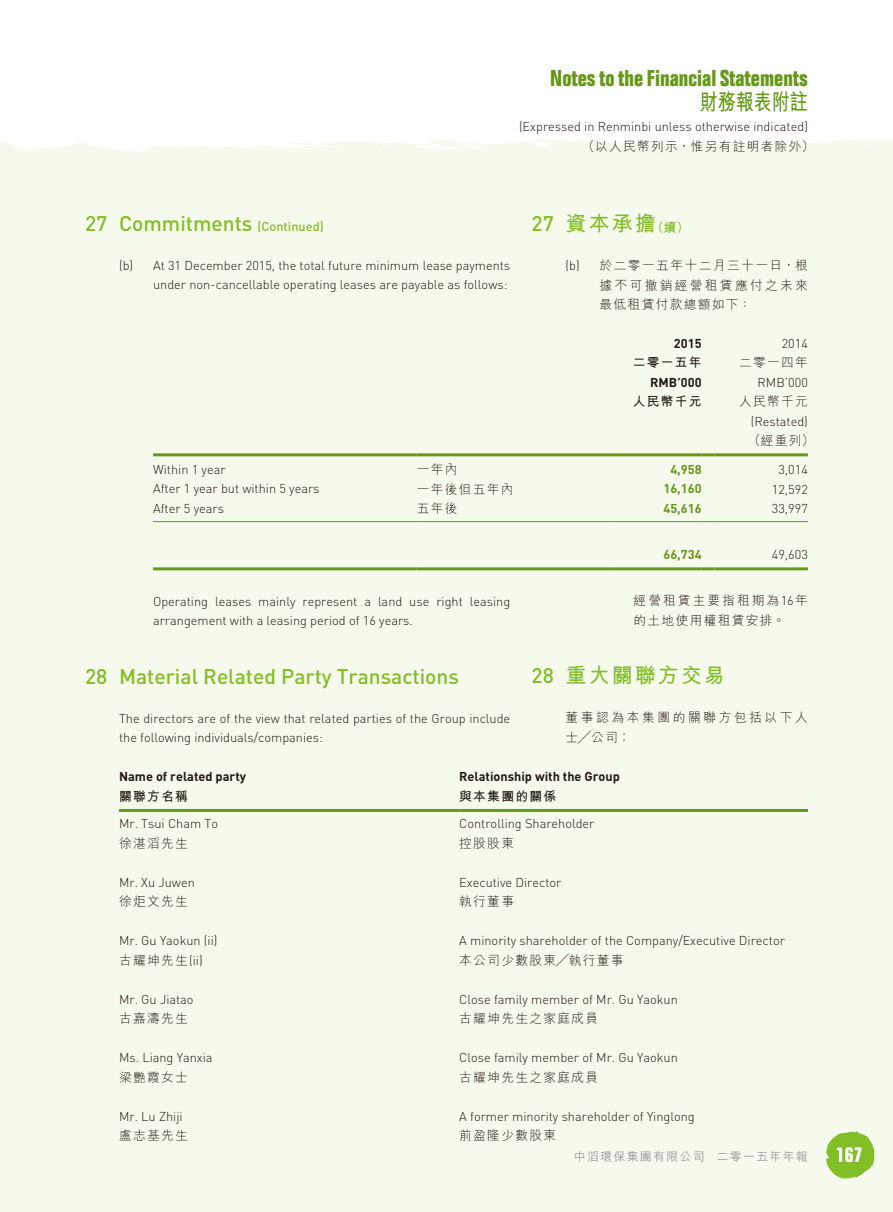
<style>
.page{position:relative;width:893px;height:1212px;background:#f6faed}
.page>*{position:absolute;margin:0;border:0;box-sizing:border-box;transform-origin:0 0}
.t1{font:700 condensed 22.5px "Folio Std";color:#669819}
.t2{font:700 22.5px "M Hei HK";color:#669819;scale:.8 1}
.t3{font:500 21px "DIN Pro";color:#82be26}
.t4{font:700 21px "M Hei HK";letter-spacing:.1em;color:#82be26}
.t5{font:700 condensed 21px "Folio Std";color:#fff}
.t6{font:300 12.75px/19.5px "DIN Pro";color:#231916}
.t7{font:300 12.75px/19.5px "M Hei HK";letter-spacing:.1em;color:#231916;text-align:justify}
.t8{font:700 12.75px "DIN Pro";color:#231916}
.t9{font:300 12.75px/19.5px "M Hei HK";letter-spacing:.13em;color:#231916}
.t10{font:700 12.75px "DIN Pro";color:#669819}
.t11{font:700 12.75px "M Hei HK";letter-spacing:.1em;color:#231916}
.t12{font:300 12.75px/19.5px "M Hei HK";letter-spacing:.2em;color:#231916}
.t13{font:500 12px "M Hei HK";letter-spacing:.1em;color:#a0a0a1}
.s1{font-size:12.75px}
.s2{font-family:"DIN Pro";font-weight:500}
.s3{font-family:"DIN Pro"}
</style>
<div class="page">
<div style="left:0;top:0;width:893px;height:150px;background:#fff"></div>
<svg style="left:826px;top:1131px;width:49px;height:47px"></svg>
<hr style="left:153px;top:521px;width:264px;height:1px;background:#669819">
<hr style="left:417px;top:521px;width:191px;height:1px;background:#669819">
<hr style="left:608px;top:521px;width:94px;height:1px;background:#669819">
<svg style="left:702px;top:521px;width:12px;height:1px"></svg>
<hr style="left:714px;top:521px;width:94px;height:1px;background:#669819">
<hr style="left:153px;top:453px;width:264px;height:3px;background:#669819">
<hr style="left:417px;top:453px;width:191px;height:3px;background:#669819">
<hr style="left:608px;top:453px;width:94px;height:3px;background:#669819">
<svg style="left:702px;top:453px;width:12px;height:3px"></svg>
<hr style="left:714px;top:453px;width:94px;height:3px;background:#669819">
<hr style="left:153px;top:567px;width:264px;height:3px;background:#669819">
<hr style="left:417px;top:567px;width:191px;height:3px;background:#669819">
<hr style="left:608px;top:567px;width:94px;height:3px;background:#669819">
<svg style="left:702px;top:567px;width:12px;height:3px"></svg>
<hr style="left:714px;top:567px;width:94px;height:3px;background:#669819">
<hr style="left:119px;top:809px;width:340px;height:3px;background:#669819">
<hr style="left:459px;top:809px;width:349px;height:3px;background:#669819">
<h1 class="t1" style="left:550px;top:66px;width:259px">Notes to the Financial Statements</h1>
<h1 class="t2" style="left:700px;top:86px;width:136px">財務報表附註</h1>
<p class="t6" style="left:519px;top:116px;width:290px">(Expressed in Renminbi unless otherwise indicated)</p>
<p class="t7" style="left:582px;top:136px;width:234px">（以人民幣列示，惟另有註明者除外）</p>
<h2 class="t3" style="left:85px;top:209px;width:240px">27 Commitments <span class="s1">(Continued)</span></h2>
<p class="t6" style="left:119px;top:255px;width:393px;text-align:right">(b) At 31 December 2015, the total future minimum lease payments under non-cancellable operating leases are payable as follows:</p>
<h2 class="t4" style="left:531px;top:208px;width:159px"><span class="s2">27</span> 資本承擔<span class="s1">（續）</span></h2>
<p class="t7" style="left:600px;top:256px;width:210px;text-indent:-34px"><span class="s3">(b)</span> 於二零一五年十二月三十一日，根據不可撤銷經營租賃應付之未來最低租賃付款總額如下：</p>
<p class="t8" style="left:674px;top:334px;width:29px">2015</p>
<p class="t6" style="left:782px;top:333px;width:28px">2014</p>
<p class="t11" style="left:633px;top:353px;width:70px">二零一五年</p>
<p class="t7" style="left:739px;top:353px;width:70px">二零一四年</p>
<p class="t8" style="left:650px;top:373px;width:53px">RMB’000</p>
<p class="t6" style="left:758px;top:372px;width:52px">RMB’000</p>
<p class="t11" style="left:633px;top:392px;width:70px">人民幣千元</p>
<p class="t7" style="left:739px;top:392px;width:70px">人民幣千元</p>
<p class="t6" style="left:751px;top:411px;width:59px">(Restated)</p>
<p class="t7" style="left:748px;top:431px;width:68px">（經重列）</p>
<p class="t6" style="left:153px;top:459px;width:74px">Within 1 year</p>
<p class="t7" style="left:417px;top:460px;width:42px">一年內</p>
<p class="t10" style="left:670px;top:461px;width:33px">4,958</p>
<p class="t6" style="left:778px;top:459px;width:31px">3,014</p>
<p class="t6" style="left:153px;top:479px;width:168px">After 1 year but within 5 years</p>
<p class="t7" style="left:417px;top:479px;width:98px">一年後但五年內</p>
<p class="t10" style="left:663px;top:480px;width:40px">16,160</p>
<p class="t6" style="left:772px;top:479px;width:38px">12,592</p>
<p class="t6" style="left:153px;top:498px;width:72px">After 5 years</p>
<p class="t7" style="left:417px;top:499px;width:42px">五年後</p>
<p class="t10" style="left:663px;top:500px;width:40px">45,616</p>
<p class="t6" style="left:772px;top:498px;width:38px">33,997</p>
<p class="t10" style="left:663px;top:546px;width:40px">66,734</p>
<p class="t6" style="left:772px;top:544px;width:38px">49,603</p>
<p class="t6" style="left:153px;top:591px;width:359px">Operating leases mainly represent a land use right leasing arrangement with a leasing period of 16 years.</p>
<p class="t9" style="left:634px;top:591px;width:176px">經營租賃主要指租期為<span class="s3">16</span>年的土地使用權租賃安排。</p>
<h2 class="t4" style="left:531px;top:660px;width:195px"><span class="s2">28</span> 重大關聯方交易</h2>
<p class="t12" style="left:566px;top:708px;width:244px">董事認為本集團的關聯方包括以下人士╱公司︰</p>
<h2 class="t3" style="left:85px;top:662px;width:375px">28 Material Related Party Transactions</h2>
<p class="t6" style="left:119px;top:708px;width:393px">The directors are of the view that related parties of the Group include the following individuals/companies:</p>
<p class="t8" style="left:119px;top:768px;width:129px">Name of related party</p>
<p class="t8" style="left:459px;top:768px;width:162px">Relationship with the Group</p>
<p class="t11" style="left:119px;top:787px;width:70px">關聯方名稱</p>
<p class="t11" style="left:459px;top:787px;width:98px">與本集團的關係</p>
<p class="t6" style="left:119px;top:813px;width:100px">Mr. Tsui Cham To</p>
<p class="t6" style="left:459px;top:813px;width:137px">Controlling Shareholder</p>
<p class="t7" style="left:119px;top:833px;width:70px">徐湛滔先生</p>
<p class="t7" style="left:459px;top:833px;width:56px">控股股東</p>
<p class="t6" style="left:119px;top:872px;width:77px">Mr. Xu Juwen</p>
<p class="t6" style="left:459px;top:872px;width:104px">Executive Director</p>
<p class="t7" style="left:119px;top:892px;width:70px">徐炬文先生</p>
<p class="t7" style="left:459px;top:892px;width:56px">執行董事</p>
<p class="t6" style="left:119px;top:930px;width:100px">Mr. Gu Yaokun (ii)</p>
<p class="t6" style="left:459px;top:930px;width:327px">A minority shareholder of the Company/Executive Director</p>
<p class="t7" style="left:119px;top:950px;width:85px">古耀坤先生<span class="s3">(ii)</span></p>
<p class="t7" style="left:459px;top:950px;width:166px">本公司少數股東╱執行董事</p>
<p class="t6" style="left:119px;top:989px;width:76px">Mr. Gu Jiatao</p>
<p class="t6" style="left:459px;top:989px;width:220px">Close family member of Mr. Gu Yaokun</p>
<p class="t7" style="left:119px;top:1009px;width:70px">古嘉濤先生</p>
<p class="t7" style="left:459px;top:1009px;width:140px">古耀坤先生之家庭成員</p>
<p class="t6" style="left:119px;top:1047px;width:95px">Ms. Liang Yanxia</p>
<p class="t6" style="left:459px;top:1047px;width:220px">Close family member of Mr. Gu Yaokun</p>
<p class="t7" style="left:119px;top:1067px;width:70px">梁艷霞女士</p>
<p class="t7" style="left:459px;top:1067px;width:140px">古耀坤先生之家庭成員</p>
<p class="t6" style="left:119px;top:1106px;width:65px">Mr. Lu Zhiji</p>
<p class="t6" style="left:459px;top:1106px;width:237px">A former minority shareholder of Yinglong</p>
<p class="t7" style="left:119px;top:1126px;width:70px">盧志基先生</p>
<p class="t7" style="left:459px;top:1126px;width:98px">前盈隆少數股東</p>
<p class="t13" style="left:574px;top:1148px;width:235px">中滔環保集團有限公司 二零一五年年報</p>
<h2 class="t5" style="left:836px;top:1143px;width:28px">167</h2>
</div>
